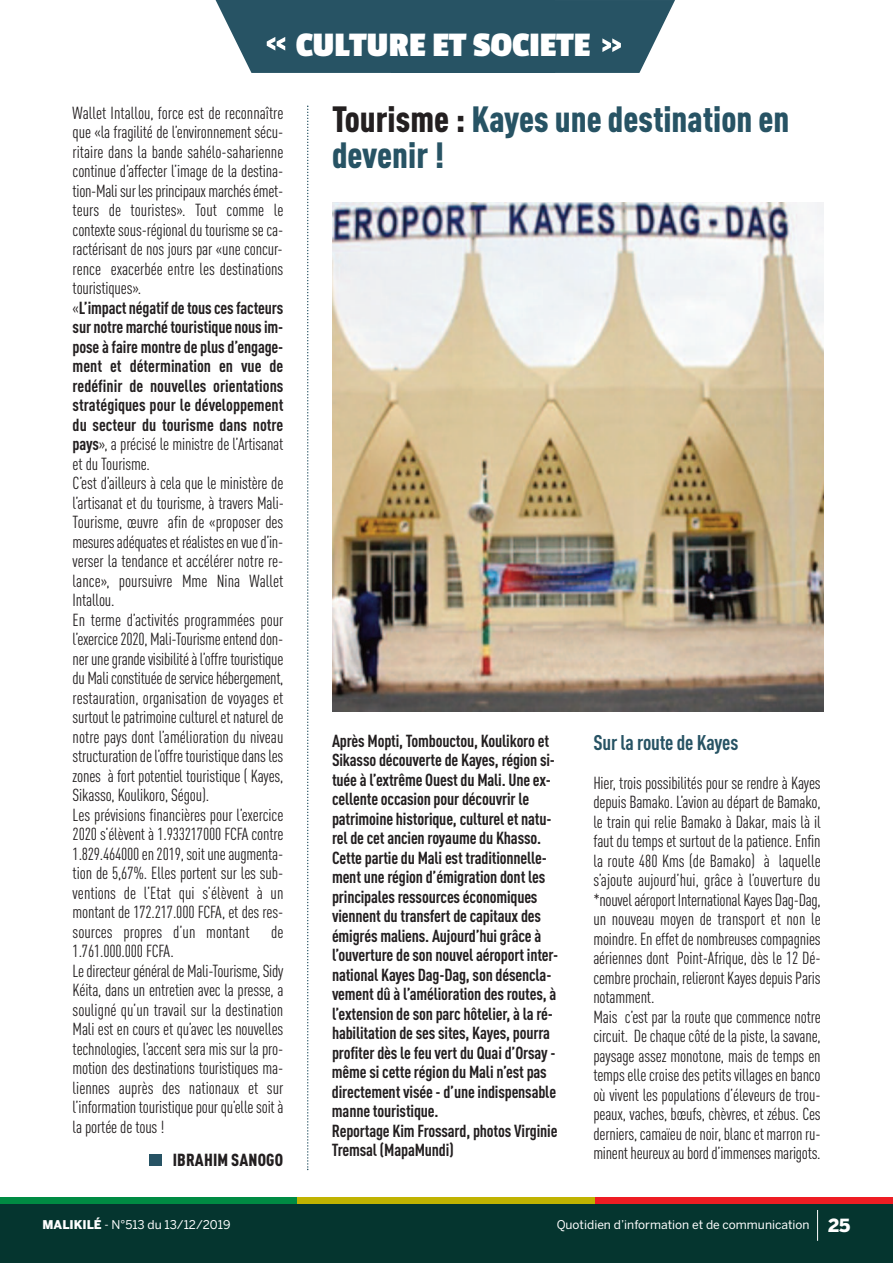
<style>
.page{position:relative;width:893px;height:1263px;background:#fff}
.page>*{position:absolute;margin:0;border:0;box-sizing:border-box;transform-origin:0 0}
.t1{font:900 condensed 36px/36px "DIN Pro";color:#275364}
.t2{font:700 36px "Passion One";color:#fff}
.t3{font:700 condensed 21px "DIN Pro";letter-spacing:-.01em;color:#275364}
.t4{font:condensed 17.25px/19.5px "DIN Pro";letter-spacing:-.01em;color:#231f20}
.t5{font:700 condensed 17.25px/19.5px "DIN Pro";letter-spacing:-.01em;color:#231f20}
.t6{font:900 condensed 17.25px "DIN Pro";letter-spacing:.01em;color:#231f20}
.t7{font:12px "Benton Sans";color:#fff}
.s1{font-weight:700}
.s2{color:#231f20}
.s3{font-weight:900}
.s4{font-weight:900;font-size:18px}
</style>
<div class="page">
<div style="left:0;top:1203px;width:893px;height:60px;background:#05352f"></div>
<div style="left:0;top:1197px;width:298px;height:6px;background:#008b43"></div>
<div style="left:298px;top:1197px;width:297px;height:6px;background:#c0b301"></div>
<div style="left:595px;top:1197px;width:297px;height:6px;background:#ee1d23"></div>
<hr style="left:817px;top:1210px;width:1px;height:31px;background:#fff">
<div style="left:149px;top:1154px;width:13px;height:12px;background:#275364"></div>
<img style="left:332px;top:203px;width:491px;height:508px">
<svg style="left:216px;top:0;width:459px;height:73px;background:#396171"></svg>
<svg style="left:307px;top:106px;width:1px;height:1064px"></svg>
<h1 class="t2" style="left:296px;top:26px;width:296px">CULTURE ET SOCIETE</h1>
<p class="t4" style="left:73px;top:104px;width:213px">Wallet Intallou, force est de reconnaître que «la fragilité de l’environnement sécu&shy;ritaire dans la bande sahélo-saharienne continue d’affecter l’image de la destina&shy;tion-Malisur lesprincipauxmarchésémet&shy;teurs de touristes». Tout comme le contexte sous-régional du tourisme se ca&shy;ractérisant de nos jours par «une concur&shy;rence exacerbée entre les destinations touristiques».<br>«<span class="s1">L’impact négatif detouscesfacteurs sur notremarchétouristique nousim&shy;pose à faire montre de plus d’engage&shy;ment et détermination en vue de redéfinir de nouvelles orientations stratégiques pour le développement du secteur du tourisme dans notre pays</span>», a précisé le ministre de l’Artisanat et du Tourisme.<br>C’est d’ailleurs à cela que le ministère de l’artisanat et du tourisme, à travers Mali-Tourisme, œuvre afin de «proposer des mesuresadéquateset réalistesenvued’in&shy;verser la tendance et accélérer notre re&shy;lance», poursuivre Mme Nina Wallet Intallou.<br>En terme d’activités programmées pour l’exercice2020, Mali-Tourismeentenddon&shy;nerunegrandevisibilitéàl’offretouristique duMaliconstituéedeservicehébergement, restauration, organisation de voyages et surtout lepatrimoinecultureletnaturelde notre pays dont l’amélioration du niveau structurationdel’offretouristiquedansles zones à fort potentiel touristique ( Kayes, Sikasso, Koulikoro, Ségou).<br>Les prévisions financières pour l’exercice 2020 s’élèvent à 1.933217000 FCFA contre 1.829.464000en2019,soituneaugmenta&shy;tion de 5,67%. Elles portent sur les sub&shy;ventions de l’Etat qui s’élèvent à un montant de 172.217.000 FCFA, et des res&shy;sources propres d’un montant de 1.761.000.000 FCFA.<br>LedirecteurgénéraldeMali-Tourisme,Sidy Kéita, dans un entretien avec la presse, a souligné qu’un travail sur la destination Mali est en cours et qu’avec les nouvelles technologies, l’accent sera mis sur la pro&shy;motion des destinations touristiques ma&shy;liennes auprès des nationaux et sur l’informationtouristiquepourqu’ellesoità la portée de tous !</p>
<p class="t6" style="left:173px;top:1153px;width:112px">IBRAHIM SANOGO</p>
<h1 class="t1" style="left:332px;top:104px;width:459px"><span class="s2">Tourisme :</span> Kayes une destination en devenir !</h1>
<p class="t5" style="left:332px;top:732px;width:228px">Après Mopti, Tombouctou, Koulikoro et Sikasso découverte de Kayes, région si&shy;tuée à l’extrême Ouest du Mali. Une ex&shy;cellente occasion pour découvrir le patrimoine historique, culturel et natu&shy;rel de cet ancien royaume du Khasso.<br>Cette partie du Mali est traditionnelle&shy;ment une région d’émigration dont les principales ressources économiques viennent du transfert de capitaux des émigrés maliens. Aujourd’hui grâce à l’ouverture de son nouvel aéroport inter&shy;national Kayes Dag-Dag, son désencla&shy;vement dû à l’amélioration des routes, à l’extension de son parc hôtelier, à la ré&shy;habilitation de ses sites, Kayes, pourra profiter dès le feu vert du Quai d’Orsay - même si cette région du Mali n’est pas directement visée - d’une indispensable manne touristique.<br>Reportage Kim Frossard, photos Virginie Tremsal (MapaMundi)</p>
<p class="t3" style="left:593px;top:735px;width:146px">Sur la route de Kayes</p>
<p class="t4" style="left:593px;top:774px;width:229px">Hier, trois possibilités pour se rendre à Kayes depuis Bamako. L’avion au départ de Bamako, le train qui relie Bamako à Dakar, mais là il faut du temps et surtout de la patience. Enfin la route 480 Kms (de Bamako) à laquelle s’ajoute aujourd’hui, grâce à l’ouverture du *nouvelaéroport International Kayes Dag-Dag, un nouveau moyen de transport et non le moindre. En effet de nombreuses compagnies aériennes dont Point-Afrique, dès le 12 Dé&shy;cembre prochain, relieront Kayes depuis Paris notamment.<br>Mais c’est par la route que commence notre circuit. De chaque côté de la piste, la savane, paysage assez monotone, mais de temps en temps elle croise des petits villages en banco où vivent les populations d’éleveurs de trou&shy;peaux, vaches, bœufs, chèvres, et zébus. Ces derniers, camaïeu de noir, blanc et marron ru&shy;minentheureuxaubordd’immensesmarigots.</p>
<p class="t7" style="left:43px;top:1218px;width:189px"><span class="s3">MALIKILÉ</span> - N°513 du 13/12/2019</p>
<p class="t7" style="left:557px;top:1218px;width:295px">Quotidien d’information et de communication <span class="s4">25</span></p>
</div>
